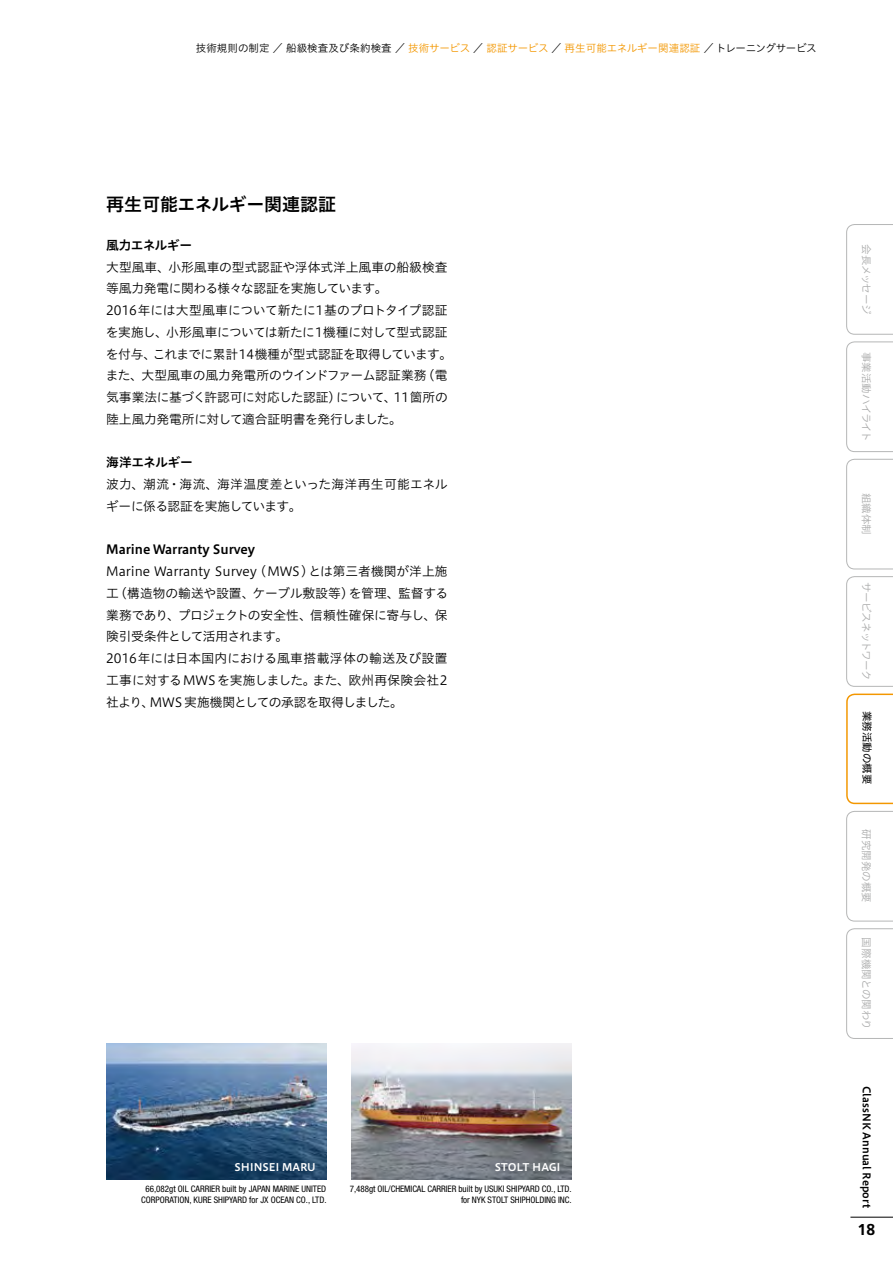
<style>
.page{position:relative;width:893px;height:1263px;background:#fff}
.page>*{position:absolute;margin:0;border:0;box-sizing:border-box;transform-origin:0 0}
.t1{font:18px "Hiragino UD Sans Std W6";letter-spacing:-.005em;color:#000}
.t2{font:700 15.75px "Frutiger LT Std";color:#000}
.t3{font:12.75px/21.8px "Hiragino UD Sans Std W3";letter-spacing:-.01em;color:#000}
.t4{font:12.75px "Hiragino UD Sans Std W6";letter-spacing:-.005em;color:#000}
.t5{font:12.75px "Hiragino UD Sans Std W6";letter-spacing:-.05em;color:#000}
.t6{font:12.75px "Hiragino UD Sans Std W6";letter-spacing:-.035em;color:#000}
.t7{font:10.5px "Hiragino UD Sans Std W3";letter-spacing:-.005em;color:#000}
.t8{font:10.5px "Hiragino UD Sans Std W3";letter-spacing:-.025em;color:#aaabab}
.t9{font:10.5px "Hiragino UD Sans Std W6";letter-spacing:-.005em;color:#fff}
.t10{font:10.5px "Hiragino UD Sans Std W6";letter-spacing:.005em;color:#000}
.t11{font:10.5px "Hiragino UD Sans Std W3";letter-spacing:-.05em;color:#aaabab}
.t12{font:10.5px "Hiragino UD Sans Std W3";letter-spacing:.005em;color:#aaabab}
.t13{font:10.5px "Hiragino UD Sans Std W4";letter-spacing:.005em;color:#000}
.t14{font:condensed 9px/10.5px "Helvetica Neue LT Std";letter-spacing:-.005em;color:#000;text-align:right}
.s1{color:#f39700}
</style>
<div class="page">
<img style="left:351px;top:1044px;width:220px;height:135px">
<img style="left:106px;top:1044px;width:220px;height:135px">
<hr style="left:850px;top:1217px;width:43px;height:1px;background:#000">
<svg style="left:846px;top:576px;width:47px;height:111px"></svg>
<svg style="left:846px;top:928px;width:47px;height:111px"></svg>
<svg style="left:846px;top:341px;width:47px;height:111px"></svg>
<svg style="left:846px;top:811px;width:47px;height:110px"></svg>
<svg style="left:846px;top:224px;width:47px;height:111px"></svg>
<svg style="left:846px;top:459px;width:47px;height:110px"></svg>
<svg style="left:846px;top:693px;width:47px;height:111px"></svg>
<p class="t7" style="left:196px;top:40px;width:622px">技術規則の制定 ／ 船級検査及び条約検査 ／ <span class="s1">技術サービス</span> ／ <span class="s1">認証サービス</span> ／ <span class="s1">再生可能エネルギー関連認証</span> ／ トレーニングサービス</p>
<h1 class="t1" style="left:106px;top:190px;width:231px">再生可能エネルギー関連認証</h1>
<p class="t5" style="left:106px;top:235px;width:88px">風力エネルギー</p>
<p class="t3" style="left:106px;top:255px;width:348px">大型風車、小形風車の型式認証や浮体式洋上風車の船級検査等風力発電に関わる様々な認証を実施しています。<br>2016年には大型風車について新たに1基のプロトタイプ認証を実施し、小形風車については新たに1機種に対して型式認証を付与、これまでに累計14機種が型式認証を取得しています。また、大型風車の風力発電所のウインドファーム認証業務（電気事業法に基づく許認可に対応した認証）について、11箇所の陸上風力発電所に対して適合証明書を発行しました。</p>
<p class="t6" style="left:106px;top:453px;width:88px">海洋エネルギー</p>
<p class="t3" style="left:106px;top:473px;width:343px">波力、潮流・海流、海洋温度差といった海洋再生可能エネルギーに係る認証を実施しています。</p>
<p class="t4" style="left:106px;top:540px;width:150px">Marine Warranty Survey</p>
<p class="t3" style="left:106px;top:560px;width:343px">Marine Warranty Survey（MWS）とは第三者機関が洋上施工（構造物の輸送や設置、ケーブル敷設等）を管理、監督する業務であり、プロジェクトの安全性、信頼性確保に寄与し、保険引受条件として活用されます。<br>2016年には日本国内における風車搭載浮体の輸送及び設置工事に対するMWSを実施しました。また、欧州再保険会社2社より、MWS 実施機関としての承認を取得しました。</p>
<p class="t9" style="left:234px;top:1159px;width:83px">SHINSEI MARU</p>
<p class="t14" style="left:141px;top:1183px;width:187px;text-align:center">66,082gt OIL CARRIER built by JAPAN MARINE UNITED<br>CORPORATION, KURE SHIPYARD for JX OCEAN CO., LTD.</p>
<p class="t9" style="left:495px;top:1159px;width:68px">STOLT HAGI</p>
<p class="t14" style="left:350px;top:1183px;width:223px">7,488gt OIL/CHEMICAL CARRIER built by USUKI SHIPYARD CO., LTD. for NYK STOLT SHIPHOLDING INC.</p>
<p class="t8" style="left:874px;top:244px;width:72px;rotate:90deg">会長メッセージ</p>
<p class="t8" style="left:874px;top:352px;width:92px;rotate:90deg">事業活動ハイライト</p>
<p class="t8" style="left:874px;top:493px;width:44px;rotate:90deg">組織体制</p>
<p class="t11" style="left:874px;top:582px;width:100px;rotate:90deg">サービスネットワーク</p>
<p class="t13" style="left:875px;top:711px;width:75px;rotate:90deg">業務活動の概要</p>
<p class="t12" style="left:874px;top:829px;width:75px;rotate:90deg">研究開発の概要</p>
<p class="t8" style="left:874px;top:937px;width:94px;rotate:90deg">国際機関との関わり</p>
<p class="t10" style="left:875px;top:1086px;width:123px;rotate:90deg">ClassNK Annual Report</p>
<p class="t2" style="left:858px;top:1220px;width:19px">18</p>
</div>
